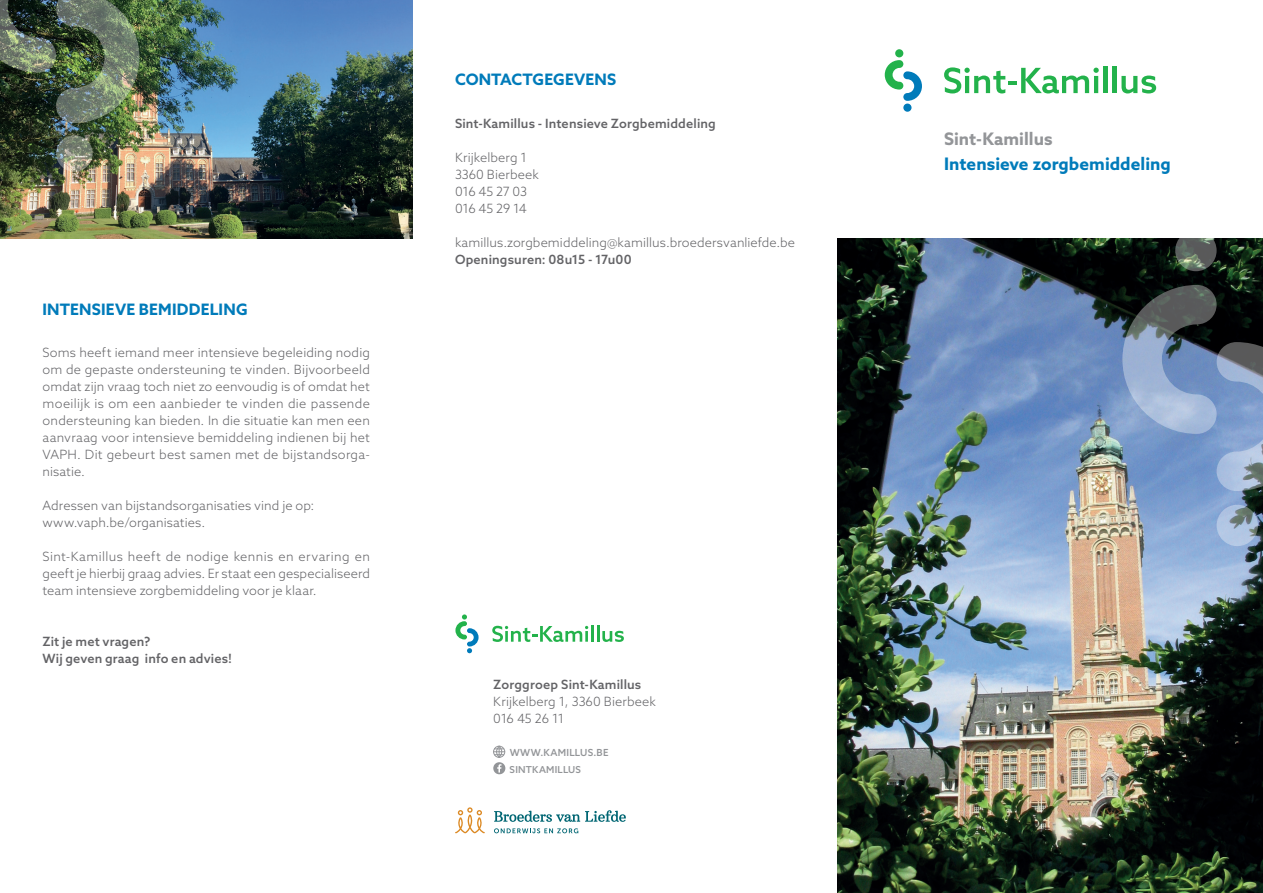
<style>
.page{position:relative;width:1263px;height:893px;background:#fff}
.page>*{position:absolute;margin:0;border:0;box-sizing:border-box;transform-origin:0 0}
.t1{font:700 17.25px "Azo Sans";color:#007bba}
.t2{font:700 17.25px "Azo Sans";color:#939598}
.t3{font:700 15.75px "Azo Sans";letter-spacing:.015em;color:#007bba}
.t4{font:300 12.75px/17px "Azo Sans";letter-spacing:.01em;color:#636366}
.t5{font:500 12.75px/17px "Azo Sans";letter-spacing:.01em;color:#636366}
.t6{font:500 9.75px "Azo Sans";letter-spacing:.025em;color:#939598}
.t7{font:500 9.6px "Azo Sans";letter-spacing:.025em;color:#939598}
</style>
<div class="page">
<svg style="left:494px;top:810px;width:132px;height:12px"></svg>
<svg style="left:494px;top:828px;width:84px;height:5px"></svg>
<svg style="left:455px;top:807px;width:30px;height:26px"></svg>
<svg style="left:492px;top:626px;width:96px;height:16px"></svg>
<hr style="left:591px;top:625px;width:3px;height:17px;background:#23b24b">
<svg style="left:597px;top:625px;width:27px;height:17px"></svg>
<svg style="left:455px;top:614px;width:24px;height:39px"></svg>
<svg style="left:493px;top:746px;width:12px;height:28px"></svg>
<div style="left:903px;top:104px;width:8px;height:8px;background:#007bba;border-radius:50%"></div>
<svg style="left:885px;top:60px;width:37px;height:41px"></svg>
<svg style="left:944px;top:67px;width:155px;height:26px"></svg>
<hr style="left:1103px;top:66px;width:4px;height:27px;background:#23b24b">
<hr style="left:1112px;top:66px;width:4px;height:27px;background:#23b24b">
<svg style="left:1121px;top:76px;width:35px;height:17px"></svg>
<div style="left:895px;top:49px;width:8px;height:8px;background:#23b24b;border-radius:50%"></div>
<img style="left:838px;top:238px;width:425px;height:655px">
<svg style="left:1216px;top:505px;width:42px;height:41px"></svg>
<svg style="left:1122px;top:285px;width:141px;height:206px;background:#6a7e9a"></svg>
<svg style="left:1175px;top:230px;width:41px;height:41px"></svg>
<img style="left:0;top:0;width:412px;height:238px">
<svg style="left:56px;top:135px;width:37px;height:37px"></svg>
<img style="left:0;top:0;width:139px;height:123px">
<p class="t3" style="left:43px;top:299px;width:207px">INTENSIEVE BEMIDDELING</p>
<p class="t4" style="left:43px;top:344px;width:329px;text-align:justify">Soms heeft iemand meer intensieve begeleiding nodig om de gepaste ondersteuning te vinden. Bijvoorbeeld omdat zijn vraag toch niet zo eenvoudig is of omdat het moeilijk is om een aanbieder te vinden die passende ondersteuning kan bieden. In die situatie kan men een aanvraag voor intensieve bemiddeling indienen bij het VAPH. Dit gebeurt best samen met de bijstandsorga&shy;nisatie.</p>
<p class="t4" style="left:43px;top:497px;width:273px">Adressen van bijstandsorganisaties vind je op: www.vaph.be/organisaties.</p>
<p class="t4" style="left:43px;top:548px;width:329px;text-align:justify">Sint-Kamillus heeft de nodige kennis en ervaring en geeft je hierbij graag advies. Er staat een gespecialiseerd team intensieve zorgbemiddeling voor je klaar.</p>
<p class="t5" style="left:43px;top:633px;width:191px">Zit je met vragen?<br>Wij geven graag info en advies!</p>
<p class="t3" style="left:455px;top:69px;width:163px">CONTACTGEGEVENS</p>
<p class="t5" style="left:455px;top:114px;width:262px">Sint-Kamillus - Intensieve Zorgbemiddeling</p>
<p class="t4" style="left:455px;top:148px;width:85px">Krijkelberg 1<br>3360 Bierbeek<br>016 45 27 03<br>016 45 29 14</p>
<p class="t4" style="left:455px;top:233px;width:342px">kamillus.zorgbemiddeling@kamillus.broedersvanliefde.be</p>
<p class="t5" style="left:455px;top:250px;width:178px">Openingsuren: 08u15 - 17u00</p>
<p class="t5" style="left:493px;top:676px;width:150px">Zorggroep Sint-Kamillus</p>
<p class="t4" style="left:493px;top:693px;width:164px">Krijkelberg 1, 3360 Bierbeek<br>016 45 26 11</p>
<p class="t6" style="left:510px;top:746px;width:100px">WWW.KAMILLUS.BE</p>
<p class="t7" style="left:510px;top:763px;width:73px">SINTKAMILLUS</p>
<h1 class="t2" style="left:944px;top:127px;width:110px">Sint-Kamillus</h1>
<h1 class="t1" style="left:944px;top:152px;width:228px">Intensieve zorgbemiddeling</h1>
</div>
